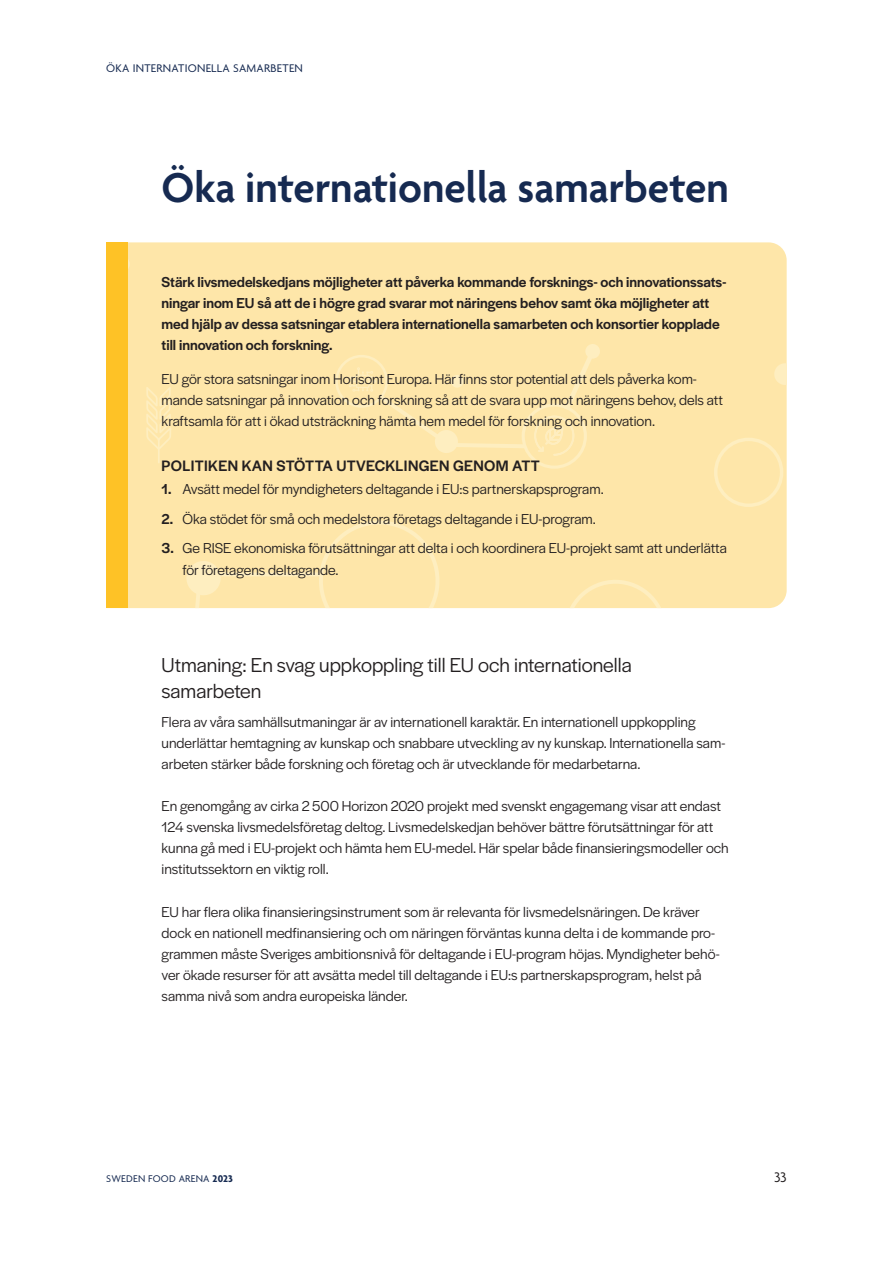
<style>
.page{position:relative;width:893px;height:1263px;background:#fff}
.page>*{position:absolute;margin:0;border:0;box-sizing:border-box;transform-origin:0 0}
.t1{font:600 45px "Agenda";color:#162a51}
.t2{font:21px/25.5px "Halyard Display";color:#231f20}
.t3{font:500 15.75px "Halyard Display";letter-spacing:.02em;color:#231f20}
.t4{font:15px/21px "Halyard Display";color:#231f20}
.t5{font:500 15px/21px "Halyard Display";color:#231f20}
.t6{font:15px "Agenda";color:#231f20}
.t7{font:12px "Agenda";letter-spacing:.02em;color:#162a51}
.t8{font:10.5px "Agenda";letter-spacing:.02em;color:#162a51}
.s1{font-weight:500}
.s2{font-weight:700}
</style>
<div class="page">
<div style="left:128px;top:242px;width:659px;height:366px;background:#fee6a9"></div>
<svg style="left:561px;top:577px;width:108px;height:31px;background:#fee6ab"></svg>
<svg style="left:774px;top:363px;width:13px;height:23px"></svg>
<div style="left:585px;top:344px;width:15px;height:15px;background:#feeec0;border-radius:7px"></div>
<svg style="left:185px;top:517px;width:258px;height:91px;background:#fee6ab"></svg>
<svg style="left:128px;top:256px;width:3px;height:17px"></svg>
<svg style="left:146px;top:387px;width:25px;height:76px;background:#fee8b0"></svg>
<svg style="left:335px;top:348px;width:261px;height:121px;background:#fee6ab"></svg>
<svg style="left:714px;top:438px;width:69px;height:69px;background:#fee7ac"></svg>
<div style="left:106px;top:242px;width:22px;height:366px;background:#fec226"></div>
<p class="t7" style="left:106px;top:61px;width:198px">ÖKA INTERNATIONELLA SAMARBETEN</p>
<h1 class="t1" style="left:162px;top:165px;width:569px">Öka internationella samarbeten</h1>
<p class="t5" style="left:162px;top:272px;width:566px">Stärk livsmedelskedjans möjligheter att påverka kommande forsknings- och innovationssats&shy;ningar inom EU så att de i högre grad svarar mot näringens behov samt öka möjligheter att med hjälp av dessa satsningar etablera internationella samarbeten och konsortier kopplade till innovation och forskning.</p>
<p class="t4" style="left:162px;top:368px;width:563px">EU gör stora satsningar inom Horisont Europa. Här finns stor potential att dels påverka kom&shy;mande satsningar på innovation och forskning så att de svara upp mot näringens behov, dels att kraftsamla för att i ökad utsträckning hämta hem medel för forskning och innovation.</p>
<p class="t3" style="left:162px;top:457px;width:380px">POLITIKEN KAN STÖTTA UTVECKLINGEN GENOM ATT</p>
<p class="t4" style="left:162px;top:479px;width:444px"><span class="s1">1.</span> Avsätt medel för myndigheters deltagande i EU:s partnerskapsprogram.</p>
<p class="t4" style="left:162px;top:509px;width:436px"><span class="s1">2.</span> Öka stödet för små och medelstora företags deltagande i EU-program.</p>
<p class="t4" style="left:183px;top:538px;width:546px;text-indent:-21px"><span class="s1">3.</span> Ge RISE ekonomiska förutsättningar att delta i och koordinera EU-projekt samt att underlätta för företagens deltagande.</p>
<h2 class="t2" style="left:162px;top:652px;width:472px">Utmaning: En svag uppkoppling till EU och internationella samarbeten</h2>
<p class="t4" style="left:162px;top:712px;width:565px">Flera av våra samhällsutmaningar är av internationell karaktär. En internationell uppkoppling underlättar hemtagning av kunskap och snabbare utveckling av ny kunskap. Internationella sam&shy;arbeten stärker både forskning och företag och är utvecklande för medarbetarna.</p>
<p class="t4" style="left:162px;top:796px;width:569px">En genomgång av cirka 2 500 Horizon 2020 projekt med svenskt engagemang visar att endast 124 svenska livsmedelsföretag deltog. Livsmedelskedjan behöver bättre förutsättningar för att kunna gå med i EU-projekt och hämta hem EU-medel. Här spelar både finansieringsmodeller och institutssektorn en viktig roll.</p>
<p class="t4" style="left:162px;top:901px;width:560px">EU har flera olika finansieringsinstrument som är relevanta för livsmedelsnäringen. De kräver dock en nationell medfinansiering och om näringen förväntas kunna delta i de kommande pro&shy;grammen måste Sveriges ambitionsnivå för deltagande i EU-program höjas. Myndigheter behö&shy;ver ökade resurser för att avsätta medel till deltagande i EU:s partnerskapsprogram, helst på samma nivå som andra europeiska länder.</p>
<p class="t8" style="left:106px;top:1172px;width:128px">SWEDEN FOOD ARENA <span class="s2">2023</span></p>
<p class="t6" style="left:774px;top:1168px;width:14px">33</p>
</div>
